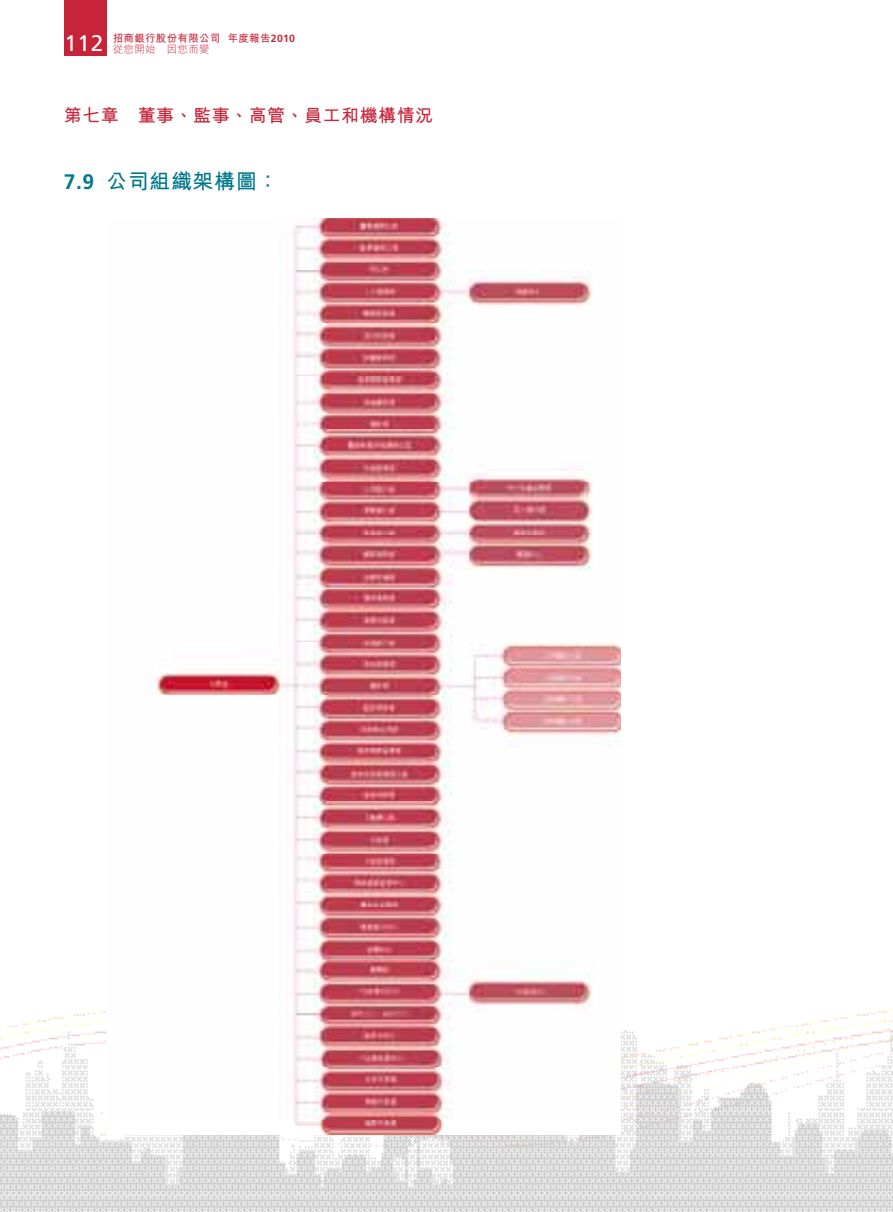
<style>
.page{position:relative;width:893px;height:1212px;background:#fff}
.page>*{position:absolute;margin:0;border:0;box-sizing:border-box;transform-origin:0 0}
.t1{font:21px "M Hei HK Bold E Ten B5 H";letter-spacing:.03em;color:#00788b}
.t2{font:18px "M Hei HK Bold E Ten B5 H";letter-spacing:.03em;color:#c82439}
.t3{font:10.5px "M Hei HK Bold E Ten B5 H";letter-spacing:.03em;color:#c82439}
.t4{font:10.5px "M Hei HK Light E Ten B5 H";letter-spacing:.03em;color:#c82439}
.s1{font-family:"Frutiger LT Std";font-weight:700}
</style>
<div class="page">
<div style="left:64px;top:0;width:42px;height:56px;background:#c82439"></div>
<img style="left:0;top:1009px;width:893px;height:203px">
<img style="left:106px;top:218px;width:515px;height:916px">
<p class="t3" style="left:113px;top:34px;width:184px">招商銀行股份有限公司 年度報告<span class="s1">2010</span></p>
<p class="t4" style="left:64px;top:45px;width:147px"><sup>112</sup> 從您開始　因您而變</p>
<p class="t2" style="left:64px;top:109px;width:371px">第七章　董事、監事、高管、員工和機構情況</p>
<p class="t1" style="left:64px;top:173px;width:216px"><span class="s1">7.9</span> 公司組織架構圖：</p>
</div>
